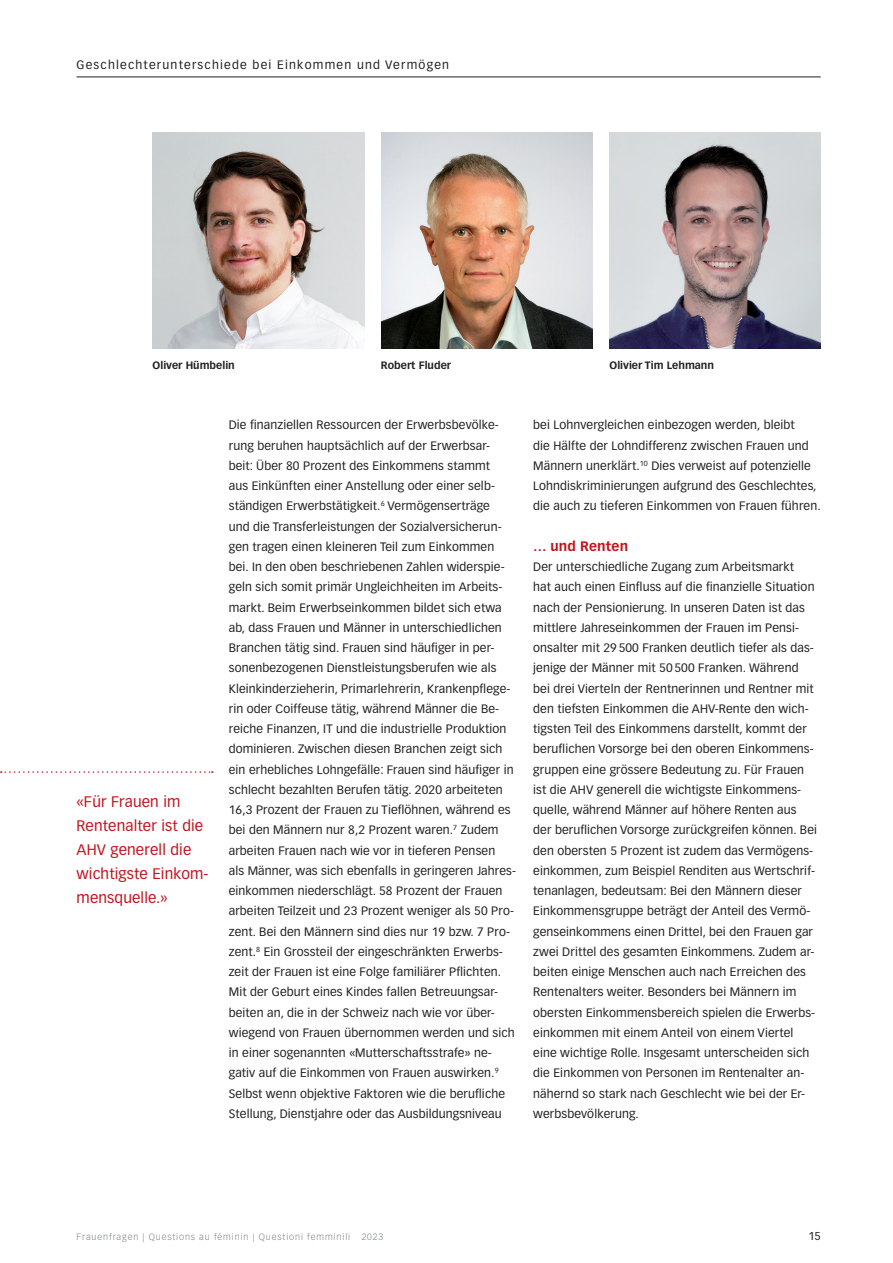
<style>
.page{position:relative;width:893px;height:1263px;background:#fff}
.page>*{position:absolute;margin:0;border:0;box-sizing:border-box;transform-origin:0 0}
.t1{font:15px/24px "Vectora LT Pro";letter-spacing:.01em;color:#c4121a}
.t2{font:700 13.5px "Vectora LT Pro";letter-spacing:.01em;color:#c4121a}
.t3{font:12px/20.2px "Vectora LT Pro";letter-spacing:.01em;color:#231f20}
.t4{font:12px "Vectora LT Pro";letter-spacing:.1em;color:#231f20}
.t5{font:11.25px "Vectora LT Pro";color:#231f20}
.t6{font:700 10.5px "Vectora LT Pro";color:#231f20}
.t7{font:300 9px "Vectora LT Pro";letter-spacing:.1em;color:#808285}
</style>
<div class="page">
<hr style="left:77px;top:77px;width:744px;height:1px;background:#231f20">
<svg style="left:1px;top:771px;width:212px;height:2px"></svg>
<img style="left:381px;top:133px;width:211px;height:215px">
<img style="left:609px;top:133px;width:212px;height:215px">
<img style="left:153px;top:133px;width:211px;height:215px">
<p class="t4" style="left:77px;top:57px;width:374px">Geschlechterunterschiede bei Einkommen und Vermögen</p>
<p class="t6" style="left:153px;top:358px;width:84px">Oliver Hümbelin</p>
<p class="t6" style="left:381px;top:358px;width:72px">Robert Fluder</p>
<p class="t6" style="left:610px;top:358px;width:106px">Olivier Tim Lehmann</p>
<p class="t1" style="left:77px;top:789px;width:134px">«Für Frauen im<br>Rentenalter ist die<br>AHV generell die wichtigste Einkom&shy;mensquelle.»</p>
<p class="t3" style="left:229px;top:415px;width:289px">Die finanziellen Ressourcen der Erwerbsbevölke&shy;rung beruhen hauptsächlich auf der Erwerbsar&shy;beit: Über 80 Prozent des Einkommens stammt<br>aus Einkünften einer Anstellung oder einer selb&shy;ständigen Erwerbstätigkeit.<sup>6</sup> Vermögenserträge<br>und die Transferleistungen der Sozialversicherun&shy;gen tragen einen kleineren Teil zum Einkommen bei. In den oben beschriebenen Zahlen widerspie&shy;geln sich somit primär Ungleichheiten im Arbeits&shy;markt. Beim Erwerbseinkommen bildet sich etwa ab, dass Frauen und Männer in unterschiedlichen Branchen tätig sind. Frauen sind häufiger in per&shy;sonenbezogenen Dienstleistungsberufen wie als Kleinkinderzieherin, Primarlehrerin, Krankenpflege&shy;rin oder Coiffeuse tätig, während Männer die Be&shy;reiche Finanzen, IT und die industrielle Produktion dominieren. Zwischen diesen Branchen zeigt sich ein erhebliches Lohngefälle: Frauen sind häufiger in schlecht bezahlten Berufen tätig. 2020 arbeiteten 16,3 Prozent der Frauen zu Tieflöhnen, während es bei den Männern nur 8,2 Prozent waren.<sup>7</sup> Zudem arbeiten Frauen nach wie vor in tieferen Pensen<br>als Männer, was sich ebenfalls in geringeren Jahres&shy;einkommen niederschlägt. 58 Prozent der Frauen arbeiten Teilzeit und 23 Prozent weniger als 50 Pro&shy;zent. Bei den Männern sind dies nur 19 bzw. 7 Pro&shy;zent.<sup>8</sup> Ein Grossteil der eingeschränkten Erwerbs&shy;zeit der Frauen ist eine Folge familiärer Pflichten.<br>Mit der Geburt eines Kindes fallen Betreuungsar&shy;beiten an, die in der Schweiz nach wie vor über&shy;wiegend von Frauen übernommen werden und sich in einer sogenannten «Mutterschaftsstrafe» ne&shy;gativ auf die Einkommen von Frauen auswirken.<sup>9<br></sup>Selbst wenn objektive Faktoren wie die berufliche Stellung, Dienstjahre oder das Ausbildungsniveau</p>
<p class="t3" style="left:533px;top:415px;width:289px">bei Lohnvergleichen einbezogen werden, bleibt<br>die Hälfte der Lohndifferenz zwischen Frauen und Männern unerklärt.<sup>10</sup> Dies verweist auf potenzielle Lohndiskriminierungen aufgrund des Geschlechtes, die auch zu tieferen Einkommen von Frauen führen.</p>
<p class="t2" style="left:533px;top:538px;width:96px">… und Renten</p>
<p class="t3" style="left:533px;top:557px;width:285px">Der unterschiedliche Zugang zum Arbeitsmarkt<br>hat auch einen Einfluss auf die finanzielle Situation nach der Pensionierung. In unseren Daten ist das mittlere Jahreseinkommen der Frauen im Pensi&shy;onsalter mit 29 500 Franken deutlich tiefer als das&shy;jenige der Männer mit 50 500 Franken. Während bei drei Vierteln der Rentnerinnen und Rentner mit den tiefsten Einkommen die AHV-Rente den wich&shy;tigsten Teil des Einkommens darstellt, kommt der beruflichen Vorsorge bei den oberen Einkommens&shy;gruppen eine grössere Bedeutung zu. Für Frauen ist die AHV generell die wichtigste Einkommens&shy;quelle, während Männer auf höhere Renten aus der beruflichen Vorsorge zurückgreifen können. Bei den obersten 5 Prozent ist zudem das Vermögens&shy;einkommen, zum Beispiel Renditen aus Wertschrif&shy;tenanlagen, bedeutsam: Bei den Männern dieser Einkommensgruppe beträgt der Anteil des Vermö&shy;genseinkommens einen Drittel, bei den Frauen gar zwei Drittel des gesamten Einkommens. Zudem ar&shy;beiten einige Menschen auch nach Erreichen des Rentenalters weiter. Besonders bei Männern im obersten Einkommensbereich spielen die Erwerbs&shy;einkommen mit einem Anteil von einem Viertel eine wichtige Rolle. Insgesamt unterscheiden sich die Einkommen von Personen im Rentenalter an&shy;nähernd so stark nach Geschlecht wie bei der Er&shy;werbsbevölkerung.</p>
<p class="t7" style="left:77px;top:1231px;width:275px">Frauenfragen | Questions au féminin | Questioni femminili</p>
<p class="t7" style="left:362px;top:1231px;width:23px">2023</p>
<p class="t5" style="left:808px;top:1229px;width:14px">15</p>
</div>
